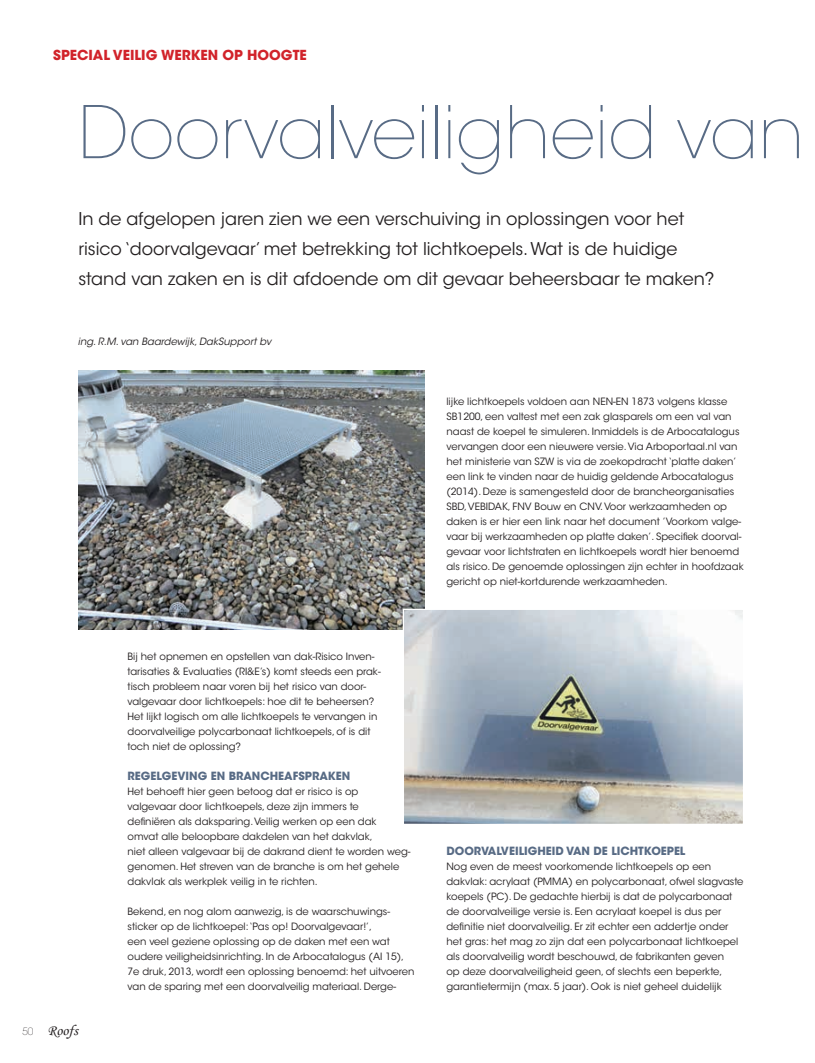
<style>
.page{position:relative;width:815px;height:1063px;background:#fff}
.page>*{position:absolute;margin:0;border:0;box-sizing:border-box;transform-origin:0 0}
.t1{font:200 71.88px "ITC Avant Garde Std";color:#586b85}
.t2{font:17.5px/30px "ITC Avant Garde Std";color:#231f20}
.t3{font:15px "Monotype Corsiva";color:#231f20}
.t4{font:700 13.75px "ITC Avant Garde Std";color:#d1232a}
.t5{font:700 11.25px "ITC Avant Garde Std";color:#586b85}
.t6{font:10px/15px "ITC Avant Garde Std";color:#231f20}
.t7{font:italic 10px "ITC Avant Garde Std";color:#231f20}
.s1{font-family:"ITC Avant Garde Std";font-weight:200;font-size:10px}
</style>
<div class="page">
<img style="left:78px;top:370px;width:346px;height:260px">
<img style="left:405px;top:611px;width:337px;height:212px">
<div style="left:403px;top:609px;width:341px;height:216px;border:1px solid #fff"></div>
<h3 class="t4" style="left:53px;top:46px;width:255px">SPECIAL VEILIG WERKEN OP HOOGTE</h3>
<h1 class="t1" style="left:78px;top:90px;width:728px">Doorvalveiligheid van</h1>
<h2 class="t2" style="left:78px;top:204px;width:638px">In de afgelopen jaren zien we een verschuiving in oplossingen voor het risico ‘doorvalgevaar’ met betrekking tot lichtkoepels. Wat is de huidige stand van zaken en is dit afdoende om dit gevaar beheersbaar te maken?</h2>
<p class="t7" style="left:78px;top:335px;width:195px">ing. R.M. van Baardewijk, DakSupport bv</p>
<h3 class="t3" style="left:22px;top:1021px;width:57px"><span class="s1">50</span> Roofs</h3>
<p class="t6" style="left:128px;top:649px;width:255px">Bij het opnemen en opstellen van dak-Risico Inven&shy;tarisaties &amp; Evaluaties (RI&amp;E’s) komt steeds een prak&shy;tisch probleem naar voren bij het risico van door&shy;valgevaar door lichtkoepels: hoe dit te beheersen?<br>Het lijkt logisch om alle lichtkoepels te vervangen in doorvalveilige polycarbonaat lichtkoepels, of is dit toch niet de oplossing?</p>
<p class="t5" style="left:128px;top:769px;width:224px">REGELGEVING EN BRANCHEAFSPRAKEN</p>
<p class="t6" style="left:128px;top:784px;width:284px">Het behoeft hier geen betoog dat er risico is op<br>valgevaar door lichtkoepels, deze zijn immers te<br>definiëren als daksparing. Veilig werken op een dak<br>omvat alle beloopbare dakdelen van het dakvlak,<br>niet alleen valgevaar bij de dakrand dient te worden weg&shy;genomen. Het streven van de branche is om het gehele dakvlak als werkplek veilig in te richten.</p>
<p class="t6" style="left:128px;top:904px;width:288px">Bekend, en nog alom aanwezig, is de waarschuwings&shy;sticker op de lichtkoepel: ‘Pas op! Doorvalgevaar!’,<br>een veel geziene oplossing op de daken met een wat oudere veiligheidsinrichting. In de Arbocatalogus (AI 15), 7e druk, 2013, wordt een oplossing benoemd: het uitvoeren van de sparing met een doorvalveilig materiaal. Derge-</p>
<p class="t6" style="left:446px;top:394px;width:299px">lijke lichtkoepels voldoen aan NEN-EN 1873 volgens klasse SB1200, een valtest met een zak glasparels om een val van naast de koepel te simuleren. Inmiddels is de Arbocatalogus vervangen door een nieuwere versie. Via Arboportaal.nl van het ministerie van SZW is via de zoekopdracht ‘platte daken’ een link te vinden naar de huidig geldende Arbocatalogus (2014). Deze is samengesteld door de brancheorganisaties SBD, VEBIDAK, FNV Bouw en CNV. Voor werkzaamheden op daken is er hier een link naar het document ’Voorkom valge&shy;vaar bij werkzaamheden op platte daken’. Specifiek doorval&shy;gevaar voor lichtstraten en lichtkoepels wordt hier benoemd als risico. De genoemde oplossingen zijn echter in hoofdzaak gericht op niet-kortdurende werkzaamheden.</p>
<p class="t5" style="left:446px;top:844px;width:240px">DOORVALVEILIGHEID VAN DE LICHTKOEPEL</p>
<p class="t6" style="left:446px;top:859px;width:299px">Nog even de meest voorkomende lichtkoepels op een dakvlak: acrylaat (PMMA) en polycarbonaat, ofwel slagvaste koepels (PC). De gedachte hierbij is dat de polycarbonaat de doorvalveilige versie is. Een acrylaat koepel is dus per definitie niet doorvalveilig. Er zit echter een addertje onder het gras: het mag zo zijn dat een polycarbonaat lichtkoepel als doorvalveilig wordt beschouwd, de fabrikanten geven<br>op deze doorvalveiligheid geen, of slechts een beperkte, garantietermijn (max. 5 jaar). Ook is niet geheel duidelijk</p>
</div>
